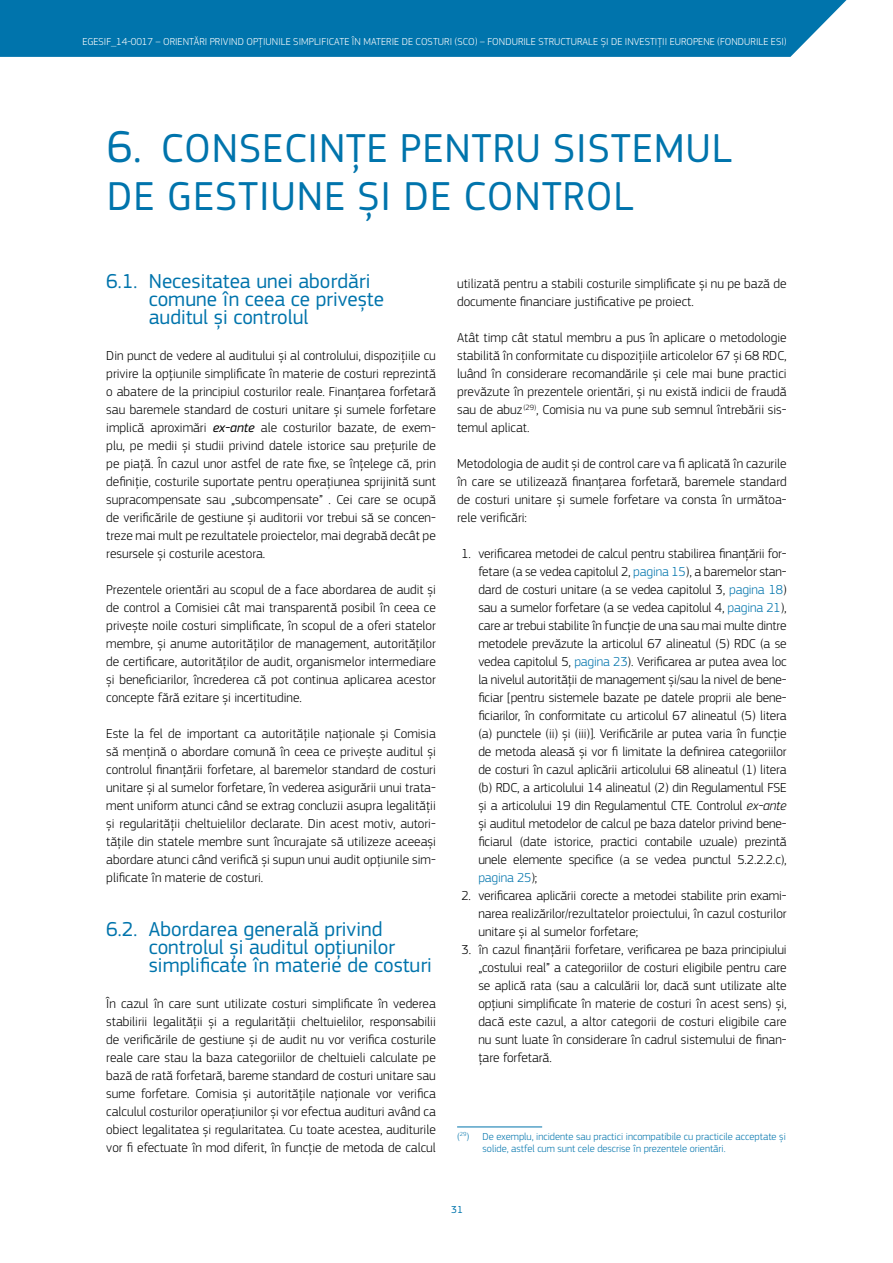
<style>
.page{position:relative;width:893px;height:1263px;background:#fff}
.page>*{position:absolute;margin:0;border:0;box-sizing:border-box;transform-origin:0 0}
.t1{font:42px/48px "EC Square Sans Pro";letter-spacing:.02em;color:#0074ac}
.t2{font:21px/18px "EC Square Sans Pro";color:#0074ac}
.t3{font:300 13.5px/18px "EC Square Sans Pro";color:#000;text-align:justify}
.t4{font:300 10.5px "EC Square Sans Pro";letter-spacing:.005em;color:#fff}
.t5{font:300 10.5px/12.6px "EC Square Sans Pro";color:#0074ac}
.t6{font:10.5px "EC Square Sans Pro";color:#0074ac}
.s1{font-size:46.5px}
.s2{font-weight:400;font-style:italic}
.s3{color:#0074ac}
.s4{font-style:italic}
</style>
<div class="page">
<div style="left:0;top:0;width:847px;height:57px;background:#0074ac"></div>
<hr style="left:457px;top:1127px;width:85px;height:1px;background:#0074ac">
<p class="t4" style="left:82px;top:35px;width:706px">EGESIF_14-0017 – ORIENTĂRI PRIVIND OPȚIUNILE SIMPLIFICATE ÎN MATERIE DE COSTURI (SCO) – FONDURILE STRUCTURALE ȘI DE INVESTIȚII EUROPENE (FONDURILE ESI)</p>
<h1 class="t1" style="left:107px;top:124px;width:627px"><span class="s1">6.</span> CONSECINȚE PENTRU SISTEMUL<br>DE GESTIUNE ȘI DE CONTROL</h1>
<h2 class="t2" style="left:149px;top:272px;width:237px;text-indent:-43px">6.1. Necesitatea unei abordări comune în ceea ce privește auditul și controlul</h2>
<p class="t3" style="left:106px;top:346px;width:331px">Din punct de vedere al auditului și al controlului, dispozițiile cu privire la opțiunile simplificate în materie de costuri reprezintă o abatere de la principiul costurilor reale. Finanțarea forfetară sau baremele standard de costuri unitare și sumele forfetare implică aproximări <span class="s2">ex-ante</span> ale costurilor bazate, de exem&shy;plu, pe medii și studii privind datele istorice sau prețurile de pe piață. În cazul unor astfel de rate fixe, se înțelege că, prin definiție, costurile suportate pentru operațiunea sprijinită sunt supracompensate sau „subcompensate” . Cei care se ocupă de verificările de gestiune și auditorii vor trebui să se concen&shy;treze mai mult pe rezultatele proiectelor, mai degrabă decât pe resursele și costurile acestora.</p>
<p class="t3" style="left:106px;top:580px;width:331px">Prezentele orientări au scopul de a face abordarea de audit și de control a Comisiei cât mai transparentă posibil în ceea ce privește noile costuri simplificate, în scopul de a oferi statelor membre, și anume autorităților de management, autorităților de certificare, autorităților de audit, organismelor intermediare și beneficiarilor, încrederea că pot continua aplicarea acestor concepte fără ezitare și incertitudine.</p>
<p class="t3" style="left:106px;top:724px;width:331px">Este la fel de important ca autoritățile naționale și Comisia să mențină o abordare comună în ceea ce privește auditul și controlul finanțării forfetare, al baremelor standard de costuri unitare și al sumelor forfetare, în vederea asigurării unui trata&shy;ment uniform atunci când se extrag concluzii asupra legalității și regularității cheltuielilor declarate. Din acest motiv, autori&shy;tățile din statele membre sunt încurajate să utilizeze aceeași abordare atunci când verifică și supun unui audit opțiunile sim&shy;plificate în materie de costuri.</p>
<h2 class="t2" style="left:149px;top:920px;width:285px;text-indent:-43px">6.2. Abordarea generală privind controlul și auditul opțiunilor simplificate în materie de costuri</h2>
<p class="t3" style="left:106px;top:994px;width:331px">În cazul în care sunt utilizate costuri simplificate în vederea stabilirii legalității și a regularității cheltuielilor, responsabilii de verificările de gestiune și de audit nu vor verifica costurile reale care stau la baza categoriilor de cheltuieli calculate pe bază de rată forfetară, bareme standard de costuri unitare sau sume forfetare. Comisia și autoritățile naționale vor verifica calculul costurilor operațiunilor și vor efectua audituri având ca obiect legalitatea și regularitatea. Cu toate acestea, auditurile vor fi efectuate în mod diferit, în funcție de metoda de calcul</p>
<p class="t3" style="left:457px;top:274px;width:331px">utilizată pentru a stabili costurile simplificate și nu pe bază de documente financiare justificative pe proiect.</p>
<p class="t3" style="left:457px;top:328px;width:331px">Atât timp cât statul membru a pus în aplicare o metodologie stabilită în conformitate cu dispozițiile articolelor 67 și 68 RDC, luând în considerare recomandările și cele mai bune practici prevăzute în prezentele orientări, și nu există indicii de fraudă sau de abuz<sup>(29)</sup>, Comisia nu va pune sub semnul întrebării sis&shy;temul aplicat.</p>
<p class="t3" style="left:457px;top:454px;width:331px">Metodologia de audit și de control care va fi aplicată în cazurile în care se utilizează finanțarea forfetară, baremele standard de costuri unitare și sumele forfetare va consta în următoa&shy;rele verificări:</p>
<p class="t3" style="left:478px;top:544px;width:310px;text-indent:-17px">1. verificarea metodei de calcul pentru stabilirea finanțării for&shy;fetare (a se vedea capitolul 2, <span class="s3">pagina 15</span>), a baremelor stan&shy;dard de costuri unitare (a se vedea capitolul 3, <span class="s3">pagina 18</span>) sau a sumelor forfetare (a se vedea capitolul 4, <span class="s3">pagina 21</span>), care ar trebui stabilite în funcție de una sau mai multe dintre metodele prevăzute la articolul 67 alineatul (5) RDC (a se vedea capitolul 5, <span class="s3">pagina 23</span>). Verificarea ar putea avea loc la nivelul autorității de management și/sau la nivel de bene&shy;ficiar [pentru sistemele bazate pe datele proprii ale bene&shy;ficiarilor, în conformitate cu articolul 67 alineatul (5) litera (a) punctele (ii) și (iii)]. Verificările ar putea varia în funcție de metoda aleasă și vor fi limitate la definirea categoriilor de costuri în cazul aplicării articolului 68 alineatul (1) litera (b) RDC, a articolului 14 alineatul (2) din Regulamentul FSE și a articolului 19 din Regulamentul CTE. Controlul <span class="s4">ex-ante </span>și auditul metodelor de calcul pe baza datelor privind bene&shy;ficiarul (date istorice, practici contabile uzuale) prezintă unele elemente specifice (a se vedea punctul 5.2.2.2.c), <span class="s3">pagina 25</span>);</p>
<p class="t3" style="left:478px;top:886px;width:310px;text-indent:-17px">2. verificarea aplicării corecte a metodei stabilite prin exami&shy;narea realizărilor/rezultatelor proiectului, în cazul costurilor unitare și al sumelor forfetare;</p>
<p class="t3" style="left:478px;top:940px;width:310px;text-indent:-17px">3. în cazul finanțării forfetare, verificarea pe baza principiului „costului real” a categoriilor de costuri eligibile pentru care se aplică rata (sau a calculării lor, dacă sunt utilizate alte opțiuni simplificate în materie de costuri în acest sens) și, dacă este cazul, a altor categorii de costuri eligibile care nu sunt luate în considerare în cadrul sistemului de finan&shy;țare forfetară.</p>
<p class="t5" style="left:483px;top:1130px;width:305px;text-indent:-26px">(<sup>29</sup>) De exemplu, incidente sau practici incompatibile cu practicile acceptate și solide, astfel cum sunt cele descrise în prezentele orientări.</p>
<p class="t6" style="left:451px;top:1203px;width:13px">31</p>
</div>
